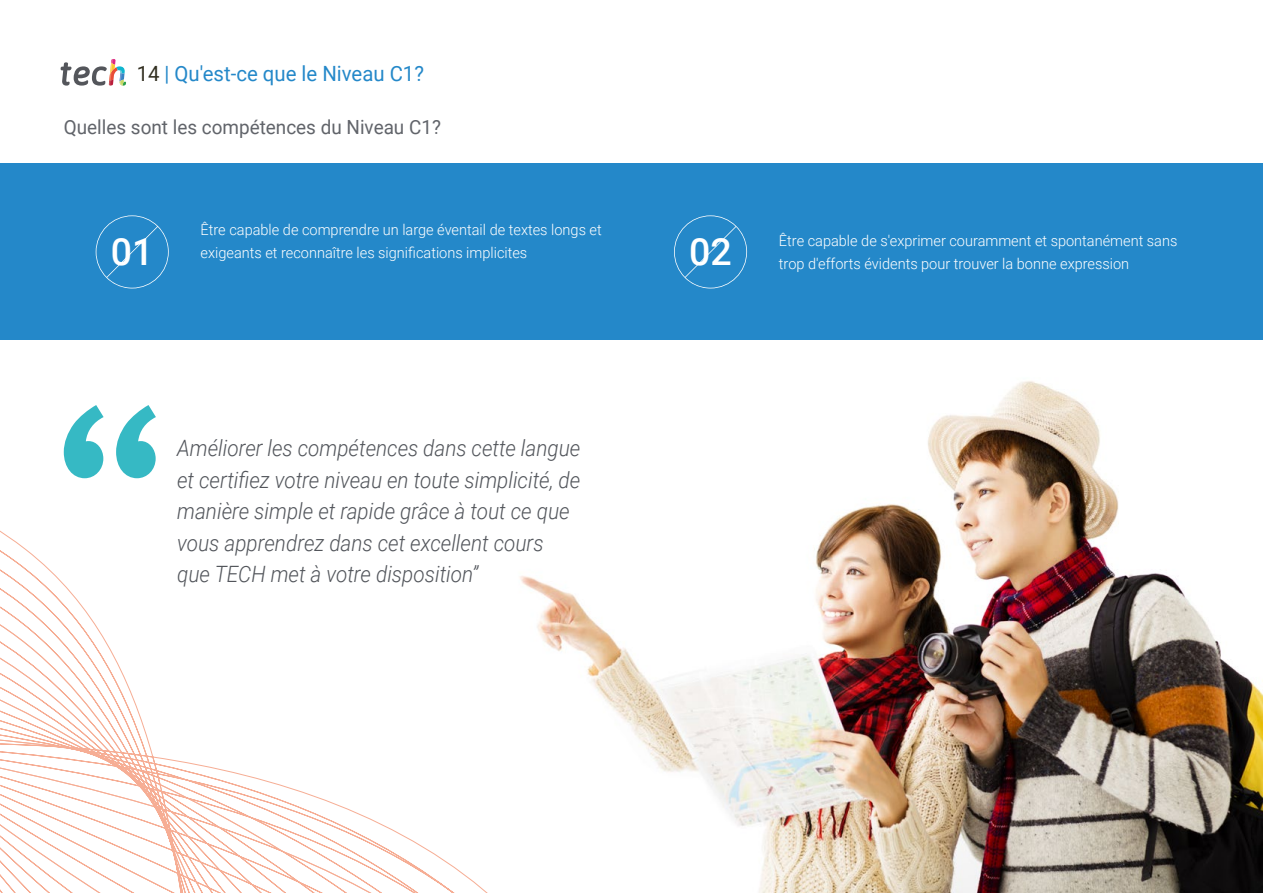
<style>
.page{position:relative;width:1263px;height:893px;background:#fff}
.page>*{position:absolute;margin:0;border:0;box-sizing:border-box;transform-origin:0 0}
.t1{font:500 37.5px "Roboto";color:#fff}
.t2{font:italic 300 22.5px/31.5px "Roboto";color:#52555b;scale:.92 1}
.t3{font:21px "Roboto";color:#2488c9}
.t4{font:19.5px "Roboto";color:#61646a}
.t5{font:300 15px/22.5px "Roboto";color:#fff}
.s1{color:#312e20}
</style>
<div class="page">
<svg style="left:61px;top:59px;width:65px;height:27px"></svg>
<img style="left:520px;top:381px;width:743px;height:512px">
<div style="left:0;top:164px;width:1263px;height:176px;background:#2488c9"></div>
<svg style="left:96px;top:215px;width:73px;height:73px"></svg>
<svg style="left:674px;top:215px;width:73px;height:73px"></svg>
<svg style="left:0;top:530px;width:488px;height:363px"></svg>
<svg style="left:64px;top:405px;width:92px;height:73px"></svg>
<h3 class="t3" style="left:137px;top:59px;width:289px"><span class="s1">14</span> | Qu'est-ce que le Niveau C1?</h3>
<h3 class="t4" style="left:64px;top:113px;width:379px">Quelles sont les compétences du Niveau C1?</h3>
<p class="t5" style="left:201px;top:218px;width:403px">Être capable de comprendre un large éventail de textes longs et exigeants et reconnaître les significations implicites</p>
<p class="t5" style="left:779px;top:229px;width:400px">Être capable de s'exprimer couramment et spontanément sans</p>
<h1 class="t1" style="left:111px;top:225px;width:44px">01</h1>
<h1 class="t1" style="left:689px;top:225px;width:44px">02</h1>
<p class="t5" style="left:779px;top:252px;width:352px">trop d'efforts évidents pour trouver la bonne expression</p>
<h2 class="t2" style="left:177px;top:432px;width:440px">Améliorer les compétences dans cette langue et certifiez votre niveau en toute simplicité, de manière simple et rapide grâce à tout ce que vous apprendrez dans cet excellent cours que TECH met à votre disposition”</h2>
</div>
